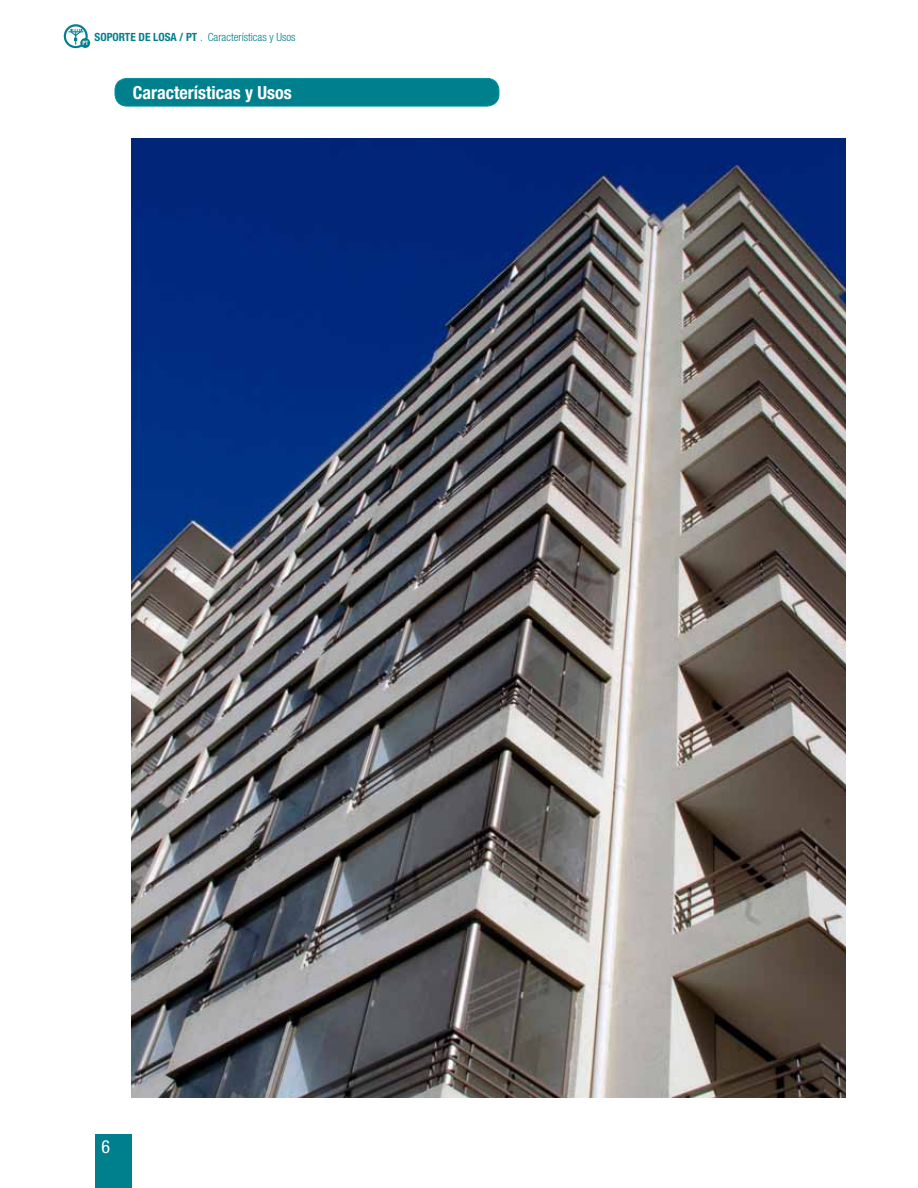
<style>
.page{position:relative;width:918px;height:1188px;background:#fff}
.page>*{position:absolute;margin:0;border:0;box-sizing:border-box;transform-origin:0 0}
.t1{font:700 condensed 18px "Helvetica Neue LT Std";color:#fff}
.t2{font:condensed 18px "Helvetica Neue LT Std";color:#fff}
.t3{font:300 condensed 11.25px "Helvetica Neue LT Std";color:#007f8d}
.t4{font:700 condensed 5.7px "Helvetica LT Std";color:#fff}
.s1{font-weight:700}
</style>
<div class="page">
<div style="left:95px;top:1134px;width:36px;height:54px;background:#007f8d"></div>
<div style="left:115px;top:78px;width:384px;height:28px;background:#007f8d;border-radius:12px"></div>
<div style="left:115px;top:78px;width:384px;height:28px;border:1px solid #00919f;border-radius:12px"></div>
<img style="left:132px;top:138px;width:714px;height:959px">
<div style="left:64px;top:24px;width:24px;height:24px;border:2px solid #007f8d;border-radius:50%"></div>
<svg style="left:69px;top:29px;width:14px;height:15px"></svg>
<div style="left:80px;top:38px;width:10px;height:10px;background:#007f8d;border-radius:50%"></div>
<p class="t3" style="left:95px;top:30px;width:203px"><span class="s1">SOPORTE DE LOSA / PT</span> . Características y Usos</p>
<p class="t4" style="left:82px;top:40px;width:7px">PT</p>
<h1 class="t1" style="left:133px;top:81px;width:160px">Características y Usos</h1>
<h1 class="t2" style="left:102px;top:1136px;width:10px">6</h1>
</div>
